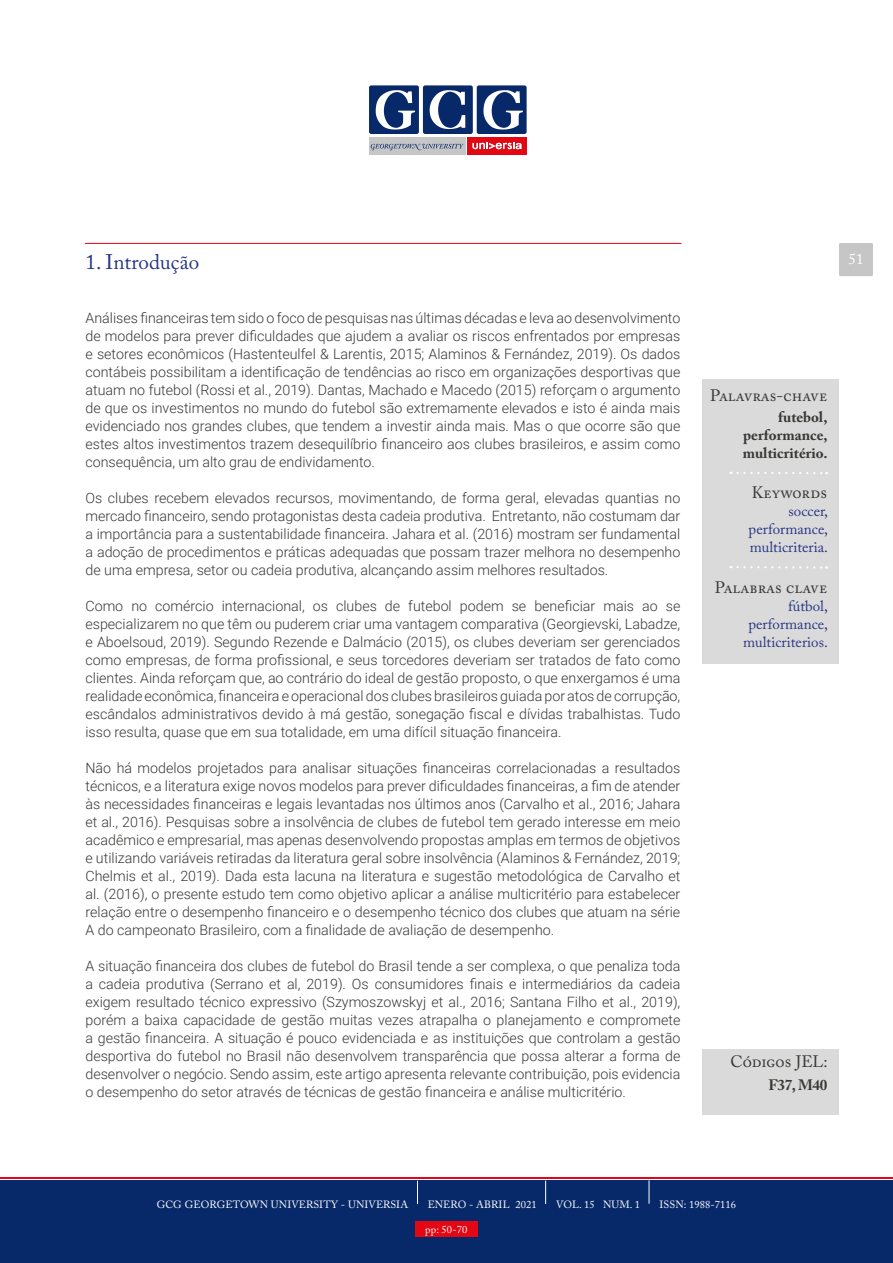
<style>
.page{position:relative;width:893px;height:1263px;background:#fff}
.page>*{position:absolute;margin:0;border:0;box-sizing:border-box;transform-origin:0 0}
.t1{font:21px "Adobe Caslon Pro";color:#283583}
.t2{font:16.5px "Adobe Caslon Pro";color:#3a3835}
.t3{font:15px/18px "Adobe Caslon Pro";color:#283583;text-align:justify}
.t4{font:700 15px/18px "Adobe Caslon Pro";color:#3a3835;text-align:justify}
.t5{font:15px "Adobe Caslon Pro";color:#fff}
.t6{font:300 14.25px/18px "Roboto";color:#3a3835;text-align:justify}
.t7{font:10.5px "Adobe Caslon Pro";letter-spacing:.01em;color:#fff}
</style>
<div class="page">
<hr style="left:85px;top:243px;width:596px;height:1px;background:#e30613">
<hr style="left:0;top:1177px;width:893px;height:1px;background:#e30613">
<div style="left:0;top:1180px;width:893px;height:83px;background:#082969"></div>
<svg style="left:545px;top:1180px;width:1px;height:24px"></svg>
<svg style="left:417px;top:1181px;width:1px;height:23px"></svg>
<svg style="left:649px;top:1180px;width:1px;height:24px"></svg>
<div style="left:369px;top:85px;width:50px;height:49px;background:#082969;border-radius:2px"></div>
<div style="left:423px;top:85px;width:50px;height:49px;background:#082969;border-radius:2px"></div>
<div style="left:477px;top:85px;width:50px;height:49px;background:#082969;border-radius:2px"></div>
<div style="left:467px;top:137px;width:60px;height:18px;background:#e30613"></div>
<svg style="left:472px;top:143px;width:50px;height:6px"></svg>
<div style="left:369px;top:137px;width:97px;height:18px;background:#c6c6c6"></div>
<svg style="left:371px;top:144px;width:92px;height:7px"></svg>
<svg style="left:376px;top:90px;width:39px;height:39px"></svg>
<svg style="left:430px;top:90px;width:35px;height:39px"></svg>
<svg style="left:483px;top:90px;width:40px;height:39px"></svg>
<div style="left:839px;top:243px;width:34px;height:33px;background:#c6c6c6;border-radius:2px"></div>
<div style="left:702px;top:1049px;width:137px;height:65px;background:#dadada"></div>
<div style="left:702px;top:379px;width:137px;height:285px;background:#dadada"></div>
<svg style="left:731px;top:472px;width:96px;height:2px"></svg>
<svg style="left:731px;top:566px;width:96px;height:3px"></svg>
<div style="left:415px;top:1221px;width:63px;height:16px;background:#e30613"></div>
<h1 class="t1" style="left:85px;top:250px;width:115px">1. Introdução</h1>
<p class="t5" style="left:848px;top:250px;width:16px">51</p>
<p class="t6" style="left:85px;top:309px;width:596px">Análises financeiras tem sido o foco de pesquisas nas últimas décadas e leva ao desenvolvimento de modelos para prever dificuldades que ajudem a avaliar os riscos enfrentados por empresas e setores econômicos (Hastenteulfel &amp; Larentis, 2015; Alaminos &amp; Fernández, 2019). Os dados contábeis possibilitam a identificação de tendências ao risco em organizações desportivas que atuam no futebol (Rossi et al., 2019). Dantas, Machado e Macedo (2015) reforçam o argumento de que os investimentos no mundo do futebol são extremamente elevados e isto é ainda mais evidenciado nos grandes clubes, que tendem a investir ainda mais. Mas o que ocorre são que estes altos investimentos trazem desequilíbrio financeiro aos clubes brasileiros, e assim como consequência, um alto grau de endividamento.</p>
<p class="t6" style="left:85px;top:489px;width:596px">Os clubes recebem elevados recursos, movimentando, de forma geral, elevadas quantias no mercado financeiro, sendo protagonistas desta cadeia produtiva. Entretanto, não costumam dar a importância para a sustentabilidade financeira. Jahara et al. (2016) mostram ser fundamental a adoção de procedimentos e práticas adequadas que possam trazer melhora no desempenho de uma empresa, setor ou cadeia produtiva, alcançando assim melhores resultados.</p>
<p class="t6" style="left:85px;top:597px;width:596px">Como no comércio internacional, os clubes de futebol podem se beneficiar mais ao se especializarem no que têm ou puderem criar uma vantagem comparativa (Georgievski, Labadze, e Aboelsoud, 2019). Segundo Rezende e Dalmácio (2015), os clubes deveriam ser gerenciados como empresas, de forma profissional, e seus torcedores deveriam ser tratados de fato como clientes. Ainda reforçam que, ao contrário do ideal de gestão proposto, o que enxergamos é uma realidade econômica, financeira e operacional dos clubes brasileiros guiada por atos de corrupção, escândalos administrativos devido à má gestão, sonegação fiscal e dívidas trabalhistas. Tudo isso resulta, quase que em sua totalidade, em uma difícil situação financeira.</p>
<p class="t6" style="left:85px;top:759px;width:596px">Não há modelos projetados para analisar situações financeiras correlacionadas a resultados técnicos, e a literatura exige novos modelos para prever dificuldades financeiras, a fim de atender às necessidades financeiras e legais levantadas nos últimos anos (Carvalho et al., 2016; Jahara et al., 2016). Pesquisas sobre a insolvência de clubes de futebol tem gerado interesse em meio acadêmico e empresarial, mas apenas desenvolvendo propostas amplas em termos de objetivos e utilizando variáveis retiradas da literatura geral sobre insolvência (Alaminos &amp; Fernández, 2019; Chelmis et al., 2019). Dada esta lacuna na literatura e sugestão metodológica de Carvalho et al. (2016), o presente estudo tem como objetivo aplicar a análise multicritério para estabelecer relação entre o desempenho financeiro e o desempenho técnico dos clubes que atuam na série A do campeonato Brasileiro, com a finalidade de avaliação de desempenho.</p>
<p class="t6" style="left:85px;top:956px;width:596px">A situação financeira dos clubes de futebol do Brasil tende a ser complexa, o que penaliza toda a cadeia produtiva (Serrano et al, 2019). Os consumidores finais e intermediários da cadeia exigem resultado técnico expressivo (Szymoszowskyj et al., 2016; Santana Filho et al., 2019), porém a baixa capacidade de gestão muitas vezes atrapalha o planejamento e compromete a gestão financeira. A situação é pouco evidenciada e as instituições que controlam a gestão desportiva do futebol no Brasil não desenvolvem transparência que possa alterar a forma de desenvolver o negócio. Sendo assim, este artigo apresenta relevante contribuição, pois evidencia o desempenho do setor através de técnicas de gestão financeira e análise multicritério.</p>
<p class="t2" style="left:710px;top:385px;width:118px">Palavras-chave</p>
<p class="t4" style="left:743px;top:408px;width:86px;text-indent:35px">futebol, performance, multicritério.</p>
<p class="t2" style="left:752px;top:482px;width:77px">Keywords</p>
<p class="t3" style="left:749px;top:502px;width:81px;text-indent:40px">soccer, performance, multicriteria.</p>
<p class="t2" style="left:715px;top:578px;width:114px">Palabras clave</p>
<p class="t3" style="left:743px;top:597px;width:86px;text-align:right">fútbol, performance, multicriterios.</p>
<p class="t2" style="left:730px;top:1052px;width:99px">Códigos JEL:</p>
<p class="t4" style="left:768px;top:1075px;width:60px">F37, M40</p>
<p class="t7" style="left:157px;top:1198px;width:253px">GCG GEORGETOWN UNIVERSITY - UNIVERSIA</p>
<p class="t7" style="left:428px;top:1198px;width:110px">ENERO - ABRIL 2021</p>
<p class="t7" style="left:556px;top:1198px;width:85px">VOL. 15 NUM. 1</p>
<p class="t7" style="left:660px;top:1198px;width:78px">ISSN: 1988-7116</p>
<p class="t7" style="left:425px;top:1223px;width:43px">pp: 50-70</p>
</div>
